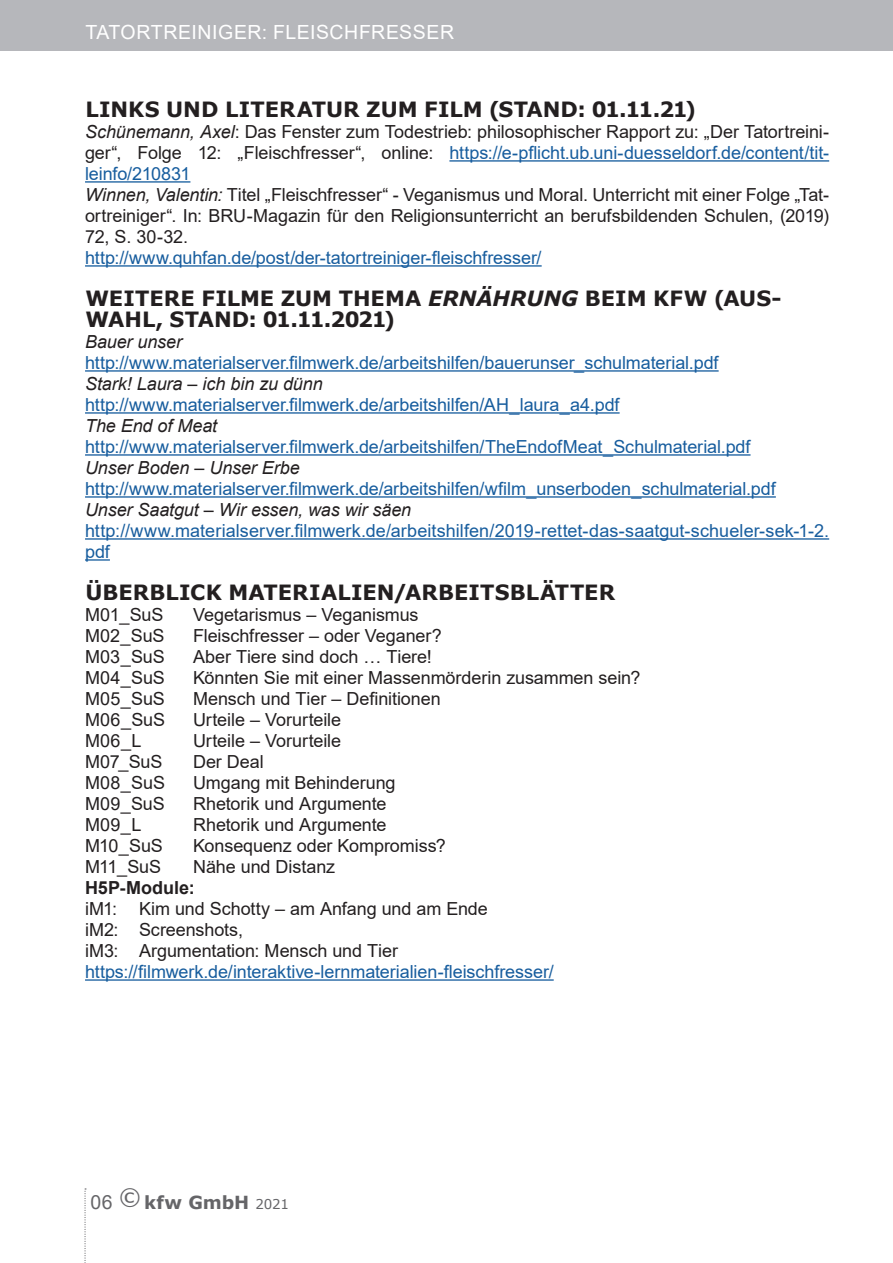
<style>
.page{position:relative;width:893px;height:1263px;background:#fff}
.page>*{position:absolute;margin:0;border:0;box-sizing:border-box;transform-origin:0 0}
.t1{font:700 21px/21px "Verdana";color:#231f20}
.t2{font:19.5px "Arial";letter-spacing:.025em;color:#fff}
.t3{font:18px/21px "Arial";letter-spacing:-.005em;color:#231f20}
.t4{font:18px/21px "Arial";letter-spacing:-.005em;color:#175d9e}
.t5{font:italic 18px "Arial";letter-spacing:-.005em;color:#231f20}
.t6{font:700 18px "Verdana";color:#656568}
.t7{font:700 18px "Arial";color:#231f20}
.s1{font-style:italic}
.s2{color:#175d9e}
.s3{font-family:"Arial";font-weight:400;font-size:19.5px}
.s4{font-weight:400;font-size:13.5px}
</style>
<div class="page">
<div style="left:0;top:0;width:893px;height:51px;background:#b6b7bb"></div>
<svg style="left:84px;top:1188px;width:2px;height:75px"></svg>
<hr style="left:449px;top:160px;width:380px;height:2px;background:#175d9e">
<hr style="left:85px;top:181px;width:105px;height:2px;background:#175d9e">
<hr style="left:85px;top:265px;width:457px;height:2px;background:#175d9e">
<hr style="left:85px;top:370px;width:634px;height:2px;background:#175d9e">
<hr style="left:85px;top:412px;width:535px;height:2px;background:#175d9e">
<hr style="left:85px;top:454px;width:665px;height:2px;background:#175d9e">
<hr style="left:85px;top:496px;width:691px;height:2px;background:#175d9e">
<hr style="left:85px;top:538px;width:744px;height:2px;background:#175d9e">
<hr style="left:85px;top:559px;width:25px;height:2px;background:#175d9e">
<hr style="left:85px;top:979px;width:469px;height:2px;background:#175d9e">
<p class="t2" style="left:85px;top:19px;width:370px">TATORTREINIGER: FLEISCHFRESSER</p>
<p class="t1" style="left:85px;top:98px;width:612px">LINKS UND LITERATUR ZUM FILM (STAND: 01.11.21)</p>
<p class="t3" style="left:85px;top:121px;width:746px"><span class="s1">Schünemann, Axel</span>: Das Fenster zum Todestrieb: philosophischer Rapport zu: „Der Tatortreini&shy;ger“, Folge 12: „Fleischfresser“, online: <span class="s2">https://e-pflicht.ub.uni-duesseldorf.de/content/tit&shy;leinfo/210831<br></span><span class="s1">Winnen, Valentin:</span> Titel „Fleischfresser“ - Veganismus und Moral. Unterricht mit einer Folge „Tat&shy;ortreiniger“. In: BRU-Magazin für den Religionsunterricht an berufsbildenden Schulen, (2019)<br>72, S. 30-32.</p>
<p class="t4" style="left:85px;top:247px;width:458px">http://www.quhfan.de/post/der-tatortreiniger-fleischfresser/</p>
<p class="t1" style="left:85px;top:287px;width:698px">WEITERE FILME ZUM THEMA <span class="s1">ERNÄHRUNG</span> BEIM KFW (AUS-<br>WAHL, STAND: 01.11.2021)</p>
<p class="t5" style="left:85px;top:330px;width:99px">Bauer unser</p>
<p class="t4" style="left:85px;top:352px;width:635px">http://www.materialserver.filmwerk.de/arbeitshilfen/bauerunser_schulmaterial.pdf</p>
<p class="t5" style="left:85px;top:372px;width:239px">Stark! Laura – ich bin zu dünn</p>
<p class="t4" style="left:85px;top:394px;width:536px">http://www.materialserver.filmwerk.de/arbeitshilfen/AH_laura_a4.pdf</p>
<p class="t5" style="left:85px;top:414px;width:134px">The End of Meat</p>
<p class="t4" style="left:85px;top:436px;width:667px">http://www.materialserver.filmwerk.de/arbeitshilfen/TheEndofMeat_Schulmaterial.pdf</p>
<p class="t5" style="left:85px;top:456px;width:216px">Unser Boden – Unser Erbe</p>
<p class="t4" style="left:85px;top:478px;width:692px">http://www.materialserver.filmwerk.de/arbeitshilfen/wfilm_unserboden_schulmaterial.pdf</p>
<p class="t5" style="left:85px;top:498px;width:328px">Unser Saatgut – Wir essen, was wir säen</p>
<p class="t4" style="left:85px;top:520px;width:746px">http://www.materialserver.filmwerk.de/arbeitshilfen/2019-rettet-das-saatgut-schueler-sek-1-2. pdf</p>
<p class="t1" style="left:85px;top:581px;width:531px">ÜBERBLICK MATERIALIEN/ARBEITSBLÄTTER</p>
<p class="t3" style="left:85px;top:604px;width:80px">M01_SuS</p>
<p class="t3" style="left:193px;top:604px;width:227px">Vegetarismus – Veganismus</p>
<p class="t3" style="left:85px;top:625px;width:81px">M02_SuS</p>
<p class="t3" style="left:193px;top:625px;width:250px">Fleischfresser – oder Veganer?</p>
<p class="t3" style="left:85px;top:646px;width:81px">M03_SuS</p>
<p class="t3" style="left:193px;top:646px;width:240px">Aber Tiere sind doch … Tiere!</p>
<p class="t3" style="left:85px;top:667px;width:81px">M04_SuS</p>
<p class="t3" style="left:193px;top:667px;width:449px">Könnten Sie mit einer Massenmörderin zusammen sein?</p>
<p class="t3" style="left:85px;top:688px;width:81px">M05_SuS</p>
<p class="t3" style="left:193px;top:688px;width:249px">Mensch und Tier – Definitionen</p>
<p class="t3" style="left:85px;top:709px;width:82px">M06_SuS</p>
<p class="t3" style="left:193px;top:709px;width:150px">Urteile – Vorurteile</p>
<p class="t3" style="left:85px;top:730px;width:58px">M06_L</p>
<p class="t3" style="left:193px;top:730px;width:150px">Urteile – Vorurteile</p>
<p class="t3" style="left:85px;top:751px;width:79px">M07_SuS</p>
<p class="t3" style="left:193px;top:751px;width:72px">Der Deal</p>
<p class="t3" style="left:85px;top:772px;width:82px">M08_SuS</p>
<p class="t3" style="left:193px;top:772px;width:204px">Umgang mit Behinderung</p>
<p class="t3" style="left:85px;top:793px;width:81px">M09_SuS</p>
<p class="t3" style="left:193px;top:793px;width:195px">Rhetorik und Argumente</p>
<p class="t3" style="left:85px;top:814px;width:58px">M09_L</p>
<p class="t3" style="left:193px;top:814px;width:195px">Rhetorik und Argumente</p>
<p class="t3" style="left:85px;top:835px;width:79px">M10_SuS</p>
<p class="t3" style="left:193px;top:835px;width:254px">Konsequenz oder Kompromiss?</p>
<p class="t3" style="left:85px;top:856px;width:78px">M11_SuS</p>
<p class="t3" style="left:193px;top:856px;width:144px">Nähe und Distanz</p>
<p class="t7" style="left:85px;top:875px;width:111px">H5P-Module:</p>
<p class="t3" style="left:85px;top:898px;width:404px">iM1: Kim und Schotty – am Anfang und am Ende iM2: Screenshots,<br>iM3: Argumentation: Mensch und Tier</p>
<p class="t4" style="left:85px;top:961px;width:470px">https://filmwerk.de/interaktive-lernmaterialien-fleischfresser/</p>
<p class="t6" style="left:90px;top:1190px;width:200px"><span class="s3">06</span> <sup>©</sup> kfw GmbH <span class="s4">2021</span></p>
</div>
